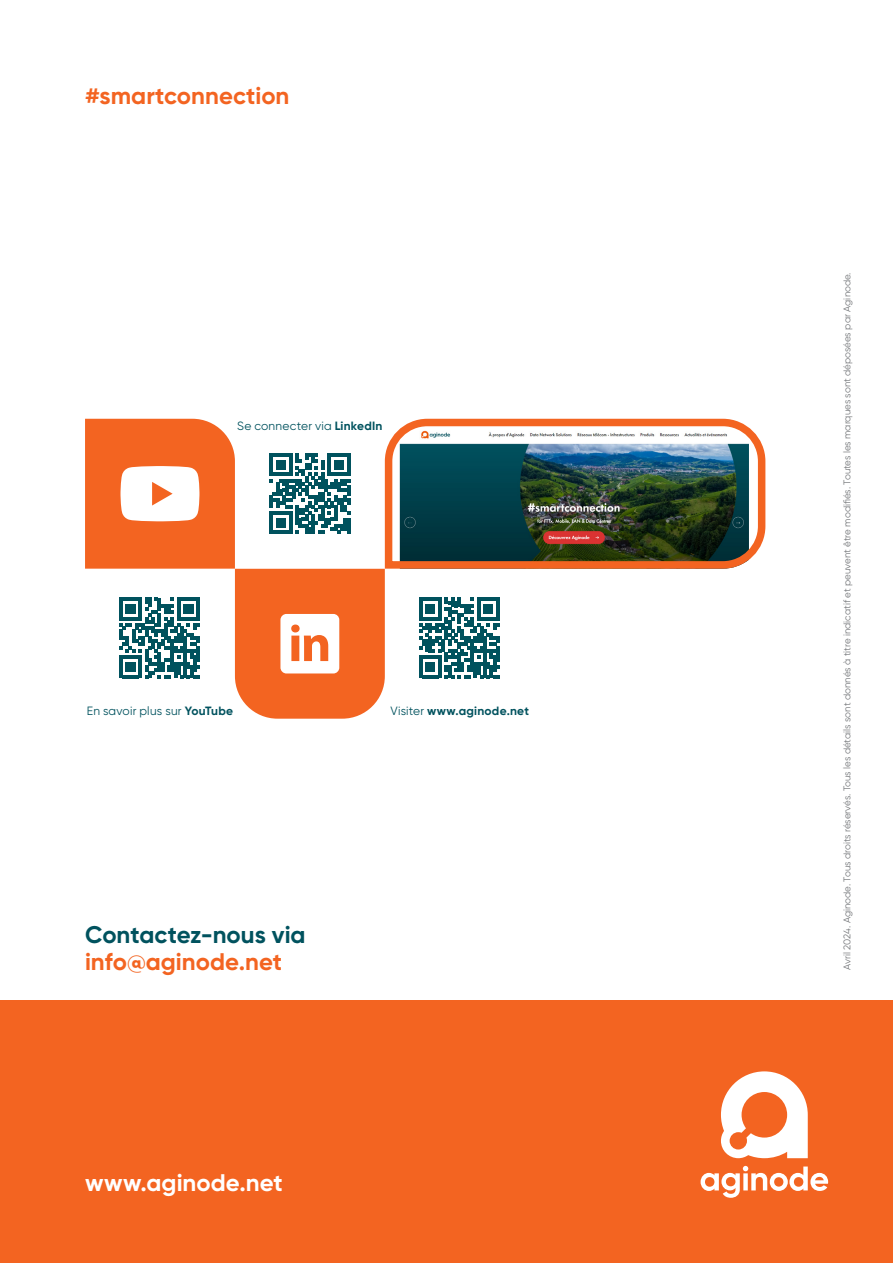
<style>
.page{position:relative;width:893px;height:1263px;background:#fff}
.page>*{position:absolute;margin:0;border:0;box-sizing:border-box;transform-origin:0 0}
.COVER_HASHTAG_URL_CATEGORY_orange{font:700 24px/27px "Gilroy";color:#00525e}
.COVER_HASHTAG_URL_CATEGORY_orange-2{font:700 24px "Gilroy";color:#f36421}
.t1{font:700 24px "Gilroy";color:#fff}
.BODY_BASE{font:12px "Gilroy";letter-spacing:.015em;color:#00525e}
.BODY_BASE-2{font:700 12px "Gilroy";letter-spacing:.02em;color:#00525e}
.WAVER_BASE{font:9.75px "Gilroy";color:#76787b}
.s1{font-weight:700}
.s2{font-weight:400}
.s3{color:#f36421}
</style>
<div class="page">
<div style="left:0;top:1000px;width:893px;height:263px;background:#f36421"></div>
<svg style="left:721px;top:1071px;width:87px;height:87px"></svg>
<svg style="left:701px;top:1166px;width:127px;height:32px"></svg>
<svg style="left:419px;top:598px;width:80px;height:80px"></svg>
<img style="left:385px;top:418px;width:381px;height:151px">
<svg style="left:85px;top:419px;width:300px;height:300px"></svg>
<p class="COVER_HASHTAG_URL_CATEGORY_orange-2" style="left:85px;top:81px;width:206px">#smartconnection</p>
<p class="BODY_BASE" style="left:237px;top:419px;width:147px">Se connecter via <span class="s1">LinkedIn</span></p>
<p class="BODY_BASE" style="left:87px;top:704px;width:148px">En savoir plus sur <span class="s1">YouTube</span></p>
<p class="BODY_BASE-2" style="left:390px;top:703px;width:140px"><span class="s2">Visiter</span> www.aginode.net</p>
<p class="COVER_HASHTAG_URL_CATEGORY_orange" style="left:85px;top:921px;width:222px">Contactez-nous via <span class="s3">info@aginode.net</span></p>
<h1 class="t1" style="left:85px;top:1167px;width:199px">www.aginode.net</h1>
<p class="WAVER_BASE" style="left:841px;top:970px;width:699px;rotate:-90deg">Avril 2024. Aginode. Tous droits réservés. Tous les détails sont donnés à titre indicatif et peuvent être modifiés. Toutes les marques sont déposées par Aginode.</p>
</div>
